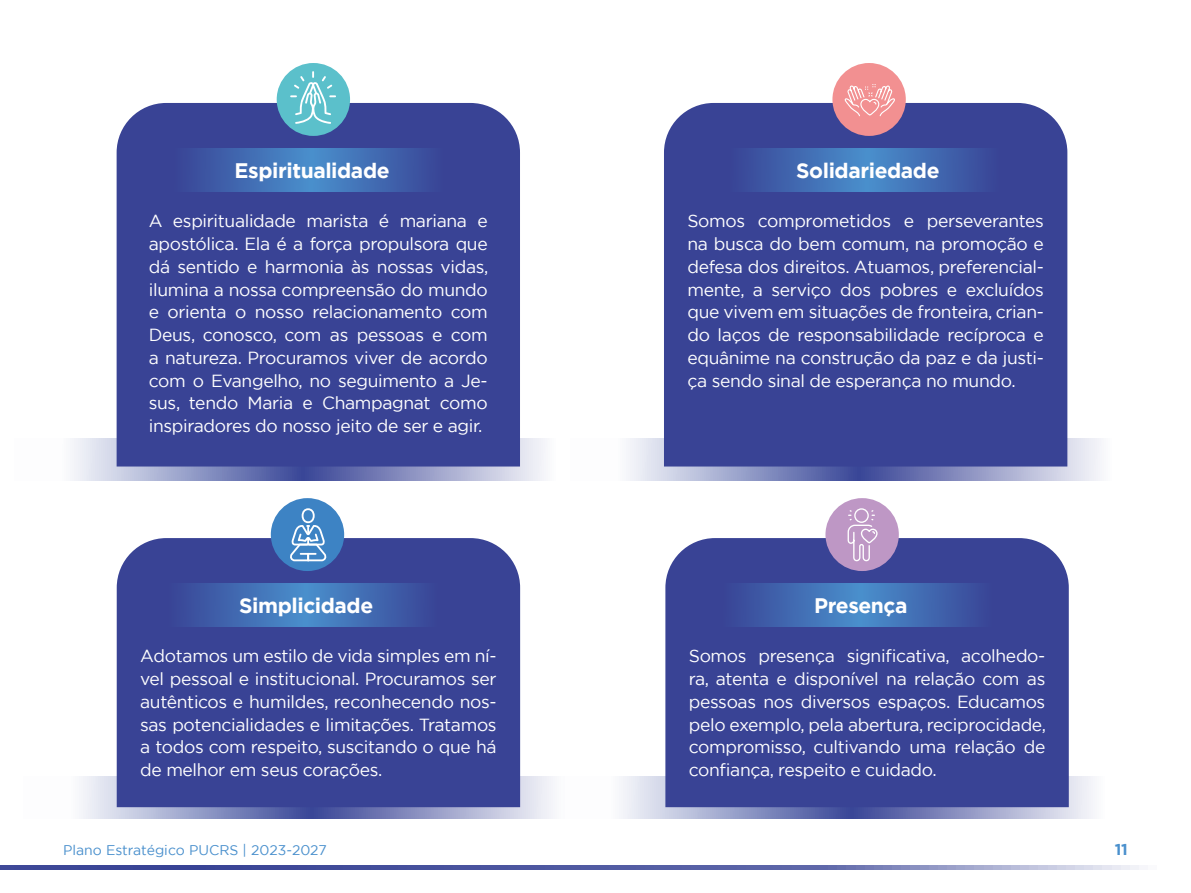
<style>
.page{position:relative;width:1191px;height:893px;background:#fff}
.page>*{position:absolute;margin:0;border:0;box-sizing:border-box;transform-origin:0 0}
.t1{font:700 21px "Gotham";letter-spacing:-.02em;color:#fff}
.t2{font:17.5px/22.8px "Gotham";letter-spacing:-.02em;color:#fff;text-align:justify}
.t3{font:700 15.75px "Gotham";color:#4a90cd}
.t4{font:14px "Gotham";color:#4a90cd}
</style>
<div class="page">
<svg style="left:0;top:866px;width:1139px;height:3px;background:#626bab"></svg>
<svg style="left:621px;top:776px;width:472px;height:43px;background:#aab0d2"></svg>
<div style="left:665px;top:538px;width:403px;height:269px;background:#394395"></div>
<div style="left:825px;top:498px;width:74px;height:73px;background:#be97c5;border-radius:50%"></div>
<svg style="left:707px;top:583px;width:310px;height:43px;background:#4064ad"></svg>
<svg style="left:847px;top:508px;width:31px;height:54px"></svg>
<svg style="left:81px;top:776px;width:472px;height:43px;background:#abb1d3"></svg>
<div style="left:117px;top:538px;width:403px;height:269px;background:#394395"></div>
<div style="left:271px;top:498px;width:73px;height:73px;background:#3d83c4;border-radius:50%"></div>
<svg style="left:152px;top:583px;width:310px;height:43px;background:#4064ad"></svg>
<svg style="left:290px;top:508px;width:37px;height:53px"></svg>
<svg style="left:628px;top:438px;width:473px;height:43px;background:#a5abd0"></svg>
<svg style="left:72px;top:438px;width:473px;height:43px;background:#a5abcf"></svg>
<div style="left:117px;top:103px;width:403px;height:363px;background:#394395"></div>
<div style="left:664px;top:103px;width:403px;height:363px;background:#394395"></div>
<div style="left:277px;top:63px;width:73px;height:73px;background:#5bc0cb;border-radius:50%"></div>
<div style="left:832px;top:63px;width:73px;height:73px;background:#f29091;border-radius:50%"></div>
<svg style="left:158px;top:148px;width:310px;height:43px;background:#4064ad"></svg>
<svg style="left:714px;top:148px;width:310px;height:43px;background:#4064ad"></svg>
<svg style="left:290px;top:71px;width:46px;height:53px"></svg>
<svg style="left:844px;top:84px;width:51px;height:33px"></svg>
<p class="t1" style="left:235px;top:157px;width:156px">Espiritualidade</p>
<p class="t1" style="left:796px;top:157px;width:145px">Solidariedade</p>
<p class="t2" style="left:149px;top:209px;width:341px">A espiritualidade marista é mariana e apostólica. Ela é a força propulsora que dá sentido e harmonia às nossas vidas, ilumina a nossa compreensão do mundo e orienta o nosso relacionamento com Deus, conosco, com as pessoas e com a natureza. Procuramos viver de acordo com o Evangelho, no seguimento a Je&shy;sus, tendo Maria e Champagnat como inspiradores do nosso jeito de ser e agir.</p>
<p class="t2" style="left:687px;top:209px;width:358px">Somos comprometidos e perseverantes na busca do bem comum, na promoção e defesa dos direitos. Atuamos, preferencial&shy;mente, a serviço dos pobres e excluídos que vivem em situações de fronteira, crian&shy;do laços de responsabilidade recíproca e equânime na construção da paz e da justi&shy;ça sendo sinal de esperança no mundo.</p>
<p class="t1" style="left:239px;top:592px;width:135px">Simplicidade</p>
<p class="t2" style="left:140px;top:644px;width:358px">Adotamos um estilo de vida simples em ní&shy;vel pessoal e institucional. Procuramos ser autênticos e humildes, reconhecendo nos&shy;sas potencialidades e limitações. Tratamos a todos com respeito, suscitando o que há de melhor em seus corações.</p>
<p class="t1" style="left:814px;top:592px;width:95px">Presença</p>
<p class="t2" style="left:689px;top:644px;width:359px">Somos presença significativa, acolhedo&shy;ra, atenta e disponível na relação com as pessoas nos diversos espaços. Educamos pelo exemplo, pela abertura, reciprocidade, compromisso, cultivando uma relação de confiança, respeito e cuidado.</p>
<p class="t4" style="left:63px;top:841px;width:265px">Plano Estratégico PUCRS | 2023-2027</p>
<p class="t3" style="left:1114px;top:839px;width:15px">11</p>
</div>
